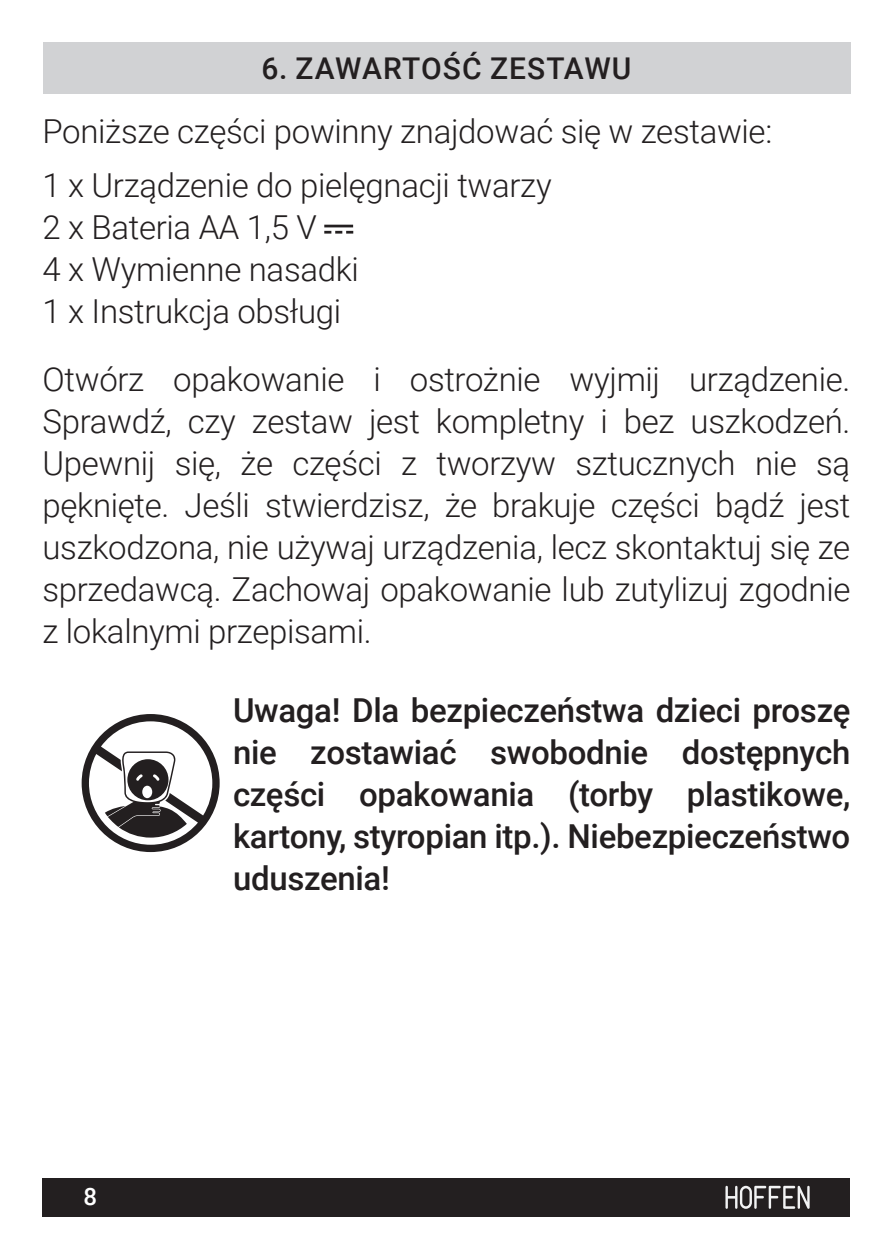
<style>
.page{position:relative;width:893px;height:1259px;background:#fff}
.page>*{position:absolute;margin:0;border:0;box-sizing:border-box;transform-origin:0 0}
.t1{font:300 33px/42px "Roboto";letter-spacing:-.01em;color:#231f20;text-align:justify}
.t2{font:500 33px/42px "Roboto";letter-spacing:-.01em;color:#231f20;text-align:justify}
.TYTULY_ROZDZIALOW{font:500 30px "Roboto";letter-spacing:.035em;color:#231f20}
.t3{font:500 24px "Roboto";color:#fff}
</style>
<div class="page">
<div style="left:43px;top:1178px;width:807px;height:38px;background:#231f20"></div>
<svg style="left:725px;top:1185px;width:85px;height:23px"></svg>
<svg style="left:324px;top:231px;width:29px;height:3px"></svg>
<hr style="left:324px;top:225px;width:29px;height:2px;background:#231f20">
<div style="left:43px;top:43px;width:807px;height:51px;background:#d1d2d4"></div>
<svg style="left:82px;top:714px;width:138px;height:138px"></svg>
<p class="TYTULY_ROZDZIALOW" style="left:262px;top:48px;width:371px">6. ZAWARTOŚĆ ZESTAWU</p>
<p class="t1" style="left:43px;top:109px;width:731px">Poniższe części powinny znajdować się w zestawie:</p>
<p class="t1" style="left:43px;top:163px;width:511px">1 x Urządzenie do pielęgnacji twarzy</p>
<p class="t1" style="left:43px;top:205px;width:276px">2 x Bateria AA 1,5 V</p>
<p class="t1" style="left:43px;top:247px;width:318px">4 x Wymienne nasadki</p>
<p class="t1" style="left:43px;top:289px;width:300px">1 x Instrukcja obsługi</p>
<p class="t1" style="left:43px;top:357px;width:809px">Otwórz opakowanie i ostrożnie wyjmij urządzenie.<br>Sprawdź, czy zestaw jest kompletny i bez uszkodzeń.<br>Upewnij się, że części z tworzyw sztucznych nie są pęknięte. Jeśli stwierdzisz, że brakuje części bądź jest uszkodzona, nie używaj urządzenia, lecz skontaktuj się ze sprzedawcą. Zachowaj opakowanie lub zutylizuj zgodnie z lokalnymi przepisami.</p>
<p class="t3" style="left:83px;top:1179px;width:15px">8</p>
<p class="t2" style="left:233px;top:688px;width:619px">Uwaga! Dla bezpieczeństwa dzieci proszę nie zostawiać swobodnie dostępnych części opakowania (torby plastikowe, kartony, styropian itp.). Niebezpieczeństwo uduszenia!</p>
</div>
